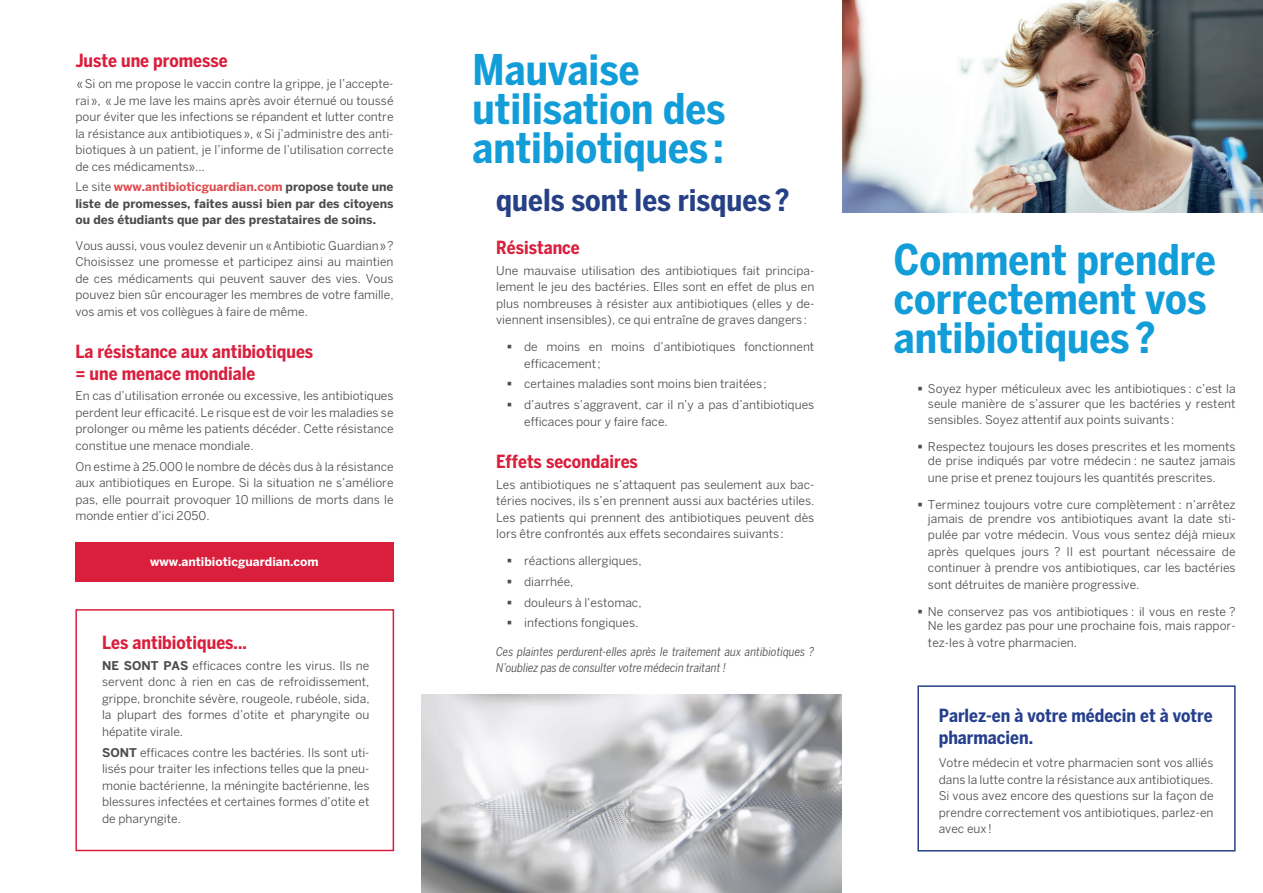
<style>
.page{position:relative;width:1263px;height:893px;background:#fff}
.page>*{position:absolute;margin:0;border:0;box-sizing:border-box;transform-origin:0 0}
.t1{font:700 condensed 42px/39px "Benton Sans";color:#129dd9}
.t2{font:700 condensed 30px "Benton Sans";color:#264085}
.t3{font:700 condensed 18px/21.6px "Benton Sans";color:#da1f3d}
.t4{font:700 condensed 18px/21.6px "Benton Sans";color:#253f8e}
.t5{font:12px/16.5px "Benton Sans";color:#4b4c4d;text-align:justify}
.t6{font:700 12px/16.5px "Benton Sans";color:#4b4c4d;text-align:justify}
.t7{font:italic 12px/16.5px "Benton Sans Condensed";color:#4b4c4d}
.t8{font:700 12px "Benton Sans";color:#fff}
.s1{font-weight:400}
.s2{color:#de4c50}
.s3{font-weight:700}
</style>
<div class="page">
<div style="left:75px;top:542px;width:319px;height:39px;background:#da1f3d"></div>
<div style="left:75px;top:609px;width:319px;height:242px;border:2px solid #da1f3d"></div>
<div style="left:917px;top:685px;width:318px;height:166px;border:2px solid #264085"></div>
<img style="left:842px;top:0;width:421px;height:213px">
<img style="left:421px;top:695px;width:420px;height:198px">
<h3 class="t3" style="left:75px;top:50px;width:154px">Juste une promesse</h3>
<p class="t5" style="left:75px;top:75px;width:320px">« Si on me propose le vaccin contre la grippe, je l’accepte&shy;rai », « Je me lave les mains après avoir éternué ou toussé pour éviter que les infections se répandent et lutter contre la résistance aux antibiotiques », « Si j’administre des anti&shy;biotiques à un patient, je l’informe de l’utilisation correcte de ces médicaments»...</p>
<p class="t6" style="left:75px;top:179px;width:320px"><span class="s1">Le site</span> <span class="s2">www.antibioticguardian.com</span> propose toute une liste de promesses, faites aussi bien par des citoyens ou des étudiants que par des prestataires de soins.</p>
<p class="t5" style="left:75px;top:237px;width:320px">Vous aussi, vous voulez devenir un «Antibiotic Guardian»?<br>Choisissez une promesse et participez ainsi au maintien de ces médicaments qui peuvent sauver des vies. Vous pouvez bien sûr encourager les membres de votre famille, vos amis et vos collègues à faire de même.</p>
<h3 class="t3" style="left:75px;top:340px;width:239px">La résistance aux antibiotiques = une menace mondiale</h3>
<p class="t5" style="left:75px;top:388px;width:320px">En cas d’utilisation erronée ou excessive, les antibiotiques perdent leur efficacité. Le risque est de voir les maladies se prolonger ou même les patients décéder. Cette résistance constitue une menace mondiale.</p>
<p class="t5" style="left:75px;top:458px;width:320px">On estime à 25.000 le nombre de décès dus à la résistance aux antibiotiques en Europe. Si la situation ne s’améliore pas, elle pourrait provoquer 10 millions de morts dans le monde entier d’ici 2050.</p>
<p class="t8" style="left:150px;top:554px;width:170px">www.antibioticguardian.com</p>
<h3 class="t3" style="left:102px;top:632px;width:146px">Les antibiotiques...</h3>
<p class="t5" style="left:102px;top:657px;width:269px"><span class="s3">NE SONT PAS</span> efficaces contre les virus. Ils ne servent donc à rien en cas de refroidissement, grippe, bronchite sévère, rougeole, rubéole, sida, la plupart des formes d’otite et pharyngite ou hépatite virale.</p>
<p class="t5" style="left:102px;top:744px;width:269px"><span class="s3">SONT</span> efficaces contre les bactéries. Ils sont uti&shy;lisés pour traiter les infections telles que la pneu&shy;monie bactérienne, la méningite bactérienne, les blessures infectées et certaines formes d’otite et de pharyngite.</p>
<h1 class="t1" style="left:473px;top:50px;width:255px">Mauvaise utilisation des antibiotiques :</h1>
<h2 class="t2" style="left:496px;top:182px;width:295px">quels sont les risques ?</h2>
<h3 class="t3" style="left:496px;top:237px;width:85px">Résistance</h3>
<p class="t5" style="left:496px;top:262px;width:320px">Une mauvaise utilisation des antibiotiques fait principa&shy;lement le jeu des bactéries. Elles sont en effet de plus en plus nombreuses à résister aux antibiotiques (elles y de&shy;viennent insensibles), ce qui entraîne de graves dangers :</p>
<p class="t5" style="left:524px;top:338px;width:292px;text-indent:-17px">▪ de moins en moins d’antibiotiques fonctionnent efficacement ;</p>
<p class="t5" style="left:507px;top:376px;width:262px">▪ certaines maladies sont moins bien traitées ;</p>
<p class="t5" style="left:524px;top:396px;width:292px;text-indent:-17px">▪ d’autres s’aggravent, car il n’y a pas d’antibiotiques efficaces pour y faire face.</p>
<h3 class="t3" style="left:496px;top:451px;width:143px">Effets secondaires</h3>
<p class="t5" style="left:496px;top:476px;width:320px">Les antibiotiques ne s’attaquent pas seulement aux bac&shy;téries nocives, ils s’en prennent aussi aux bactéries utiles.<br>Les patients qui prennent des antibiotiques peuvent dès lors être confrontés aux effets secondaires suivants :</p>
<p class="t5" style="left:507px;top:552px;width:136px">▪ réactions allergiques,</p>
<p class="t5" style="left:507px;top:573px;width:68px">▪ diarrhée,</p>
<p class="t5" style="left:507px;top:594px;width:136px">▪ douleurs à l’estomac,</p>
<p class="t5" style="left:507px;top:615px;width:133px">▪ infections fongiques.</p>
<p class="t7" style="left:496px;top:643px;width:320px">Ces plaintes perdurent-elles après le traitement aux antibiotiques ?<br>N’oubliez pas de consulter votre médecin traitant !</p>
<h1 class="t1" style="left:894px;top:240px;width:324px">Comment prendre correctement vos antibiotiques ?</h1>
<p class="t5" style="left:917px;top:382px;width:320px;line-height:14.4px;text-align:right">▪ Soyez hyper méticuleux avec les antibiotiques : c’est la seule manière de s’assurer que les bactéries y restent</p>
<p class="t5" style="left:928px;top:411px;width:248px">sensibles. Soyez attentif aux points suivants :</p>
<p class="t5" style="left:917px;top:439px;width:320px;line-height:14.4px;text-align:right">▪ Respectez toujours les doses prescrites et les moments de prise indiqués par votre médecin : ne sautez jamais</p>
<p class="t5" style="left:928px;top:469px;width:289px">une prise et prenez toujours les quantités prescrites.</p>
<p class="t5" style="left:917px;top:497px;width:320px;line-height:14.4px;text-align:right">▪ Terminez toujours votre cure complètement : n’arrêtez jamais de prendre vos antibiotiques avant la date sti-</p>
<p class="t5" style="left:928px;top:527px;width:309px">pulée par votre médecin. Vous vous sentez déjà mieux après quelques jours ? Il est pourtant nécessaire de continuer à prendre vos antibiotiques, car les bactéries sont détruites de manière progressive.</p>
<p class="t5" style="left:917px;top:604px;width:320px;line-height:14.4px;text-align:right">▪ Ne conservez pas vos antibiotiques : il vous en reste ?<br>Ne les gardez pas pour une prochaine fois, mais rappor-</p>
<p class="t5" style="left:928px;top:634px;width:151px">tez-les à votre pharmacien.</p>
<h3 class="t4" style="left:939px;top:705px;width:275px">Parlez-en à votre médecin et à votre pharmacien.</h3>
<p class="t5" style="left:939px;top:755px;width:276px">Votre médecin et votre pharmacien sont vos alliés dans la lutte contre la résistance aux antibiotiques.<br>Si vous avez encore des questions sur la façon de prendre correctement vos antibiotiques, parlez-en avec eux !</p>
</div>
